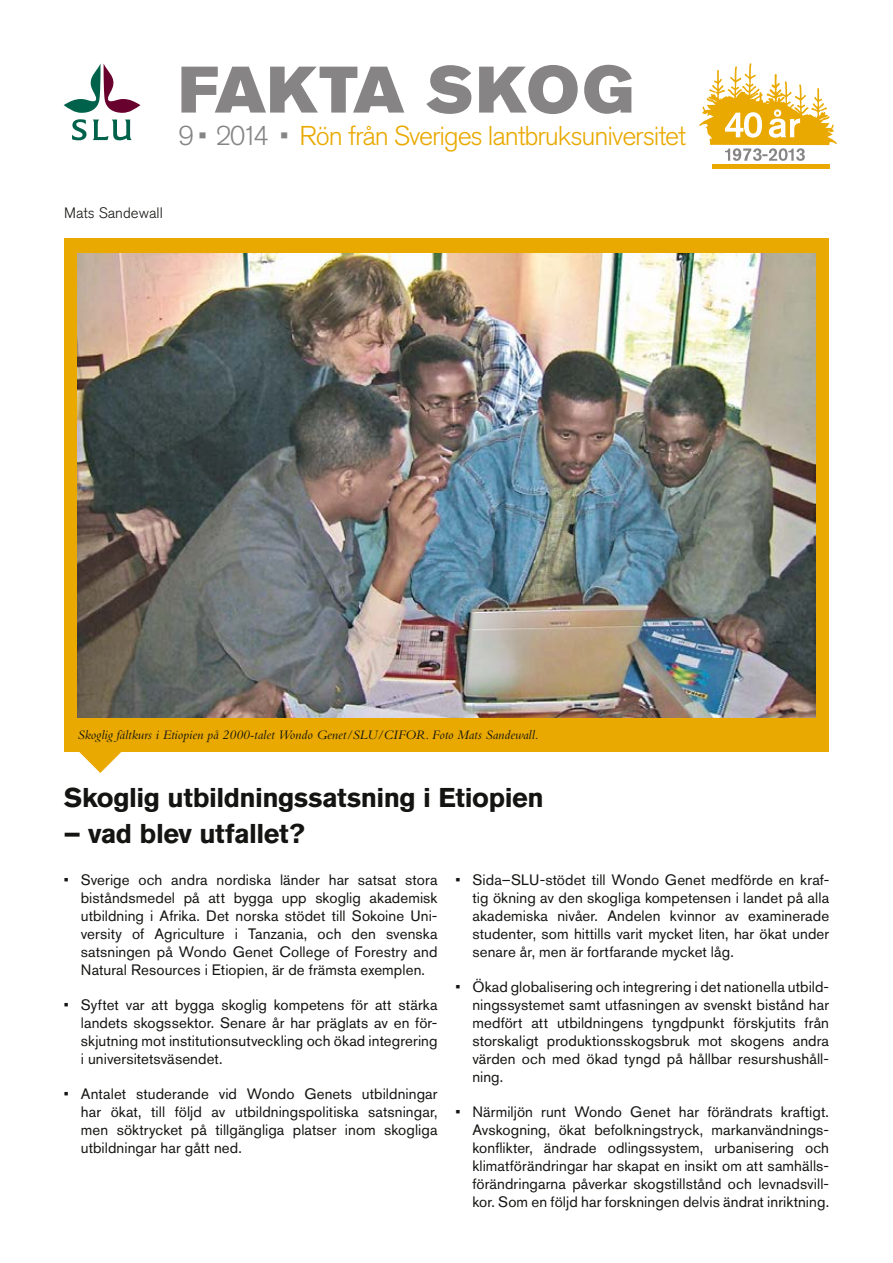
<style>
.page{position:relative;width:893px;height:1263px;background:#fff}
.page>*{position:absolute;margin:0;border:0;box-sizing:border-box;transform-origin:0 0}
.t1{font:65.1px "Akzidenz Grotesk Std Super";letter-spacing:.015em;color:#868485}
.t2{font:700 27px "Akzidenz Grotesk Std";letter-spacing:-.015em;color:#141412}
.t3{font:300 27px "Akzidenz Grotesk Std";letter-spacing:-.04em;color:#e9a900}
.t4{font:15px/18px "Akzidenz Grotesk Std";letter-spacing:.005em;color:#141412;text-align:justify}
.t5{font:300 15px "Akzidenz Grotesk Std";color:#141412}
.t6{font:italic 13.5px "Bembo Std";color:#141412}
.s1{color:#868485}
</style>
<div class="page">
<svg style="left:64px;top:64px;width:76px;height:49px"></svg>
<svg style="left:72px;top:119px;width:15px;height:21px"></svg>
<svg style="left:93px;top:120px;width:39px;height:20px"></svg>
<div style="left:64px;top:238px;width:765px;height:514px;background:#e9a900"></div>
<svg style="left:79px;top:752px;width:43px;height:21px"></svg>
<div style="left:712px;top:164px;width:117px;height:5px;background:#e9a900"></div>
<svg style="left:699px;top:63px;width:138px;height:98px"></svg>
<img style="left:78px;top:253px;width:737px;height:465px">
<h1 class="t1" style="left:179px;top:52px;width:457px">FAKTA SKOG</h1>
<h2 class="t3" style="left:179px;top:120px;width:509px"><span class="s1">9 • 2014 •</span> Rön från Sveriges lantbruksuniversitet</h2>
<p class="t5" style="left:64px;top:204px;width:100px">Mats Sandewall</p>
<p class="t6" style="left:78px;top:727px;width:463px">Skoglig fältkurs i Etiopien på 2000-talet Wondo Genet/SLU/CIFOR. Foto Mats Sandewall.</p>
<h2 class="t2" style="left:64px;top:782px;width:482px">Skoglig utbildningssatsning i Etiopien</h2>
<h2 class="t2" style="left:64px;top:818px;width:242px">– vad blev utfallet?</h2>
<p class="t4" style="left:81px;top:871px;width:358px;text-indent:-17px">• Sverige och andra nordiska länder har satsat stora biståndsmedel på att bygga upp skoglig akademisk utbildning i Afrika. Det norska stödet till Sokoine Uni&shy;versity of Agriculture i Tanzania, och den svenska satsningen på Wondo Genet College of Forestry and Natural Resources i Etiopien, är de främsta exemplen.</p>
<p class="t4" style="left:81px;top:996px;width:358px;text-indent:-17px">• Syftet var att bygga skoglig kompetens för att stärka landets skogssektor. Senare år har präglats av en för&shy;skjutning mot institutionsutveckling och ökad integrering i universitetsväsendet.</p>
<p class="t4" style="left:81px;top:1085px;width:358px;text-indent:-17px">• Antalet studerande vid Wondo Genets utbildningar har ökat, till följd av utbildningspolitiska satsningar, men söktrycket på tillgängliga platser inom skogliga utbildningar har gått ned.</p>
<p class="t4" style="left:472px;top:871px;width:358px;text-indent:-17px">• Sida–SLU-stödet till Wondo Genet medförde en kraf&shy;tig ökning av den skogliga kompetensen i landet på alla akademiska nivåer. Andelen kvinnor av examinerade studenter, som hittills varit mycket liten, har ökat under senare år, men är fortfarande mycket låg.</p>
<p class="t4" style="left:472px;top:978px;width:358px;text-indent:-17px">• Ökad globalisering och integrering i det nationella utbild&shy;ningssystemet samt utfasningen av svenskt bistånd har medfört att utbildningens tyngdpunkt förskjutits från storskaligt produktionsskogsbruk mot skogens andra värden och med ökad tyngd på hållbar resurshushåll&shy;ning.</p>
<p class="t4" style="left:472px;top:1103px;width:358px;text-indent:-17px">• Närmiljön runt Wondo Genet har förändrats kraftigt.<br>Avskogning, ökat befolkningstryck, markanvändnings&shy;konflikter, ändrade odlingssystem, urbanisering och klimatförändringar har skapat en insikt om att samhälls&shy;förändringarna påverkar skogstillstånd och levnadsvill&shy;kor. Som en följd har forskningen delvis ändrat inriktning.</p>
</div>
